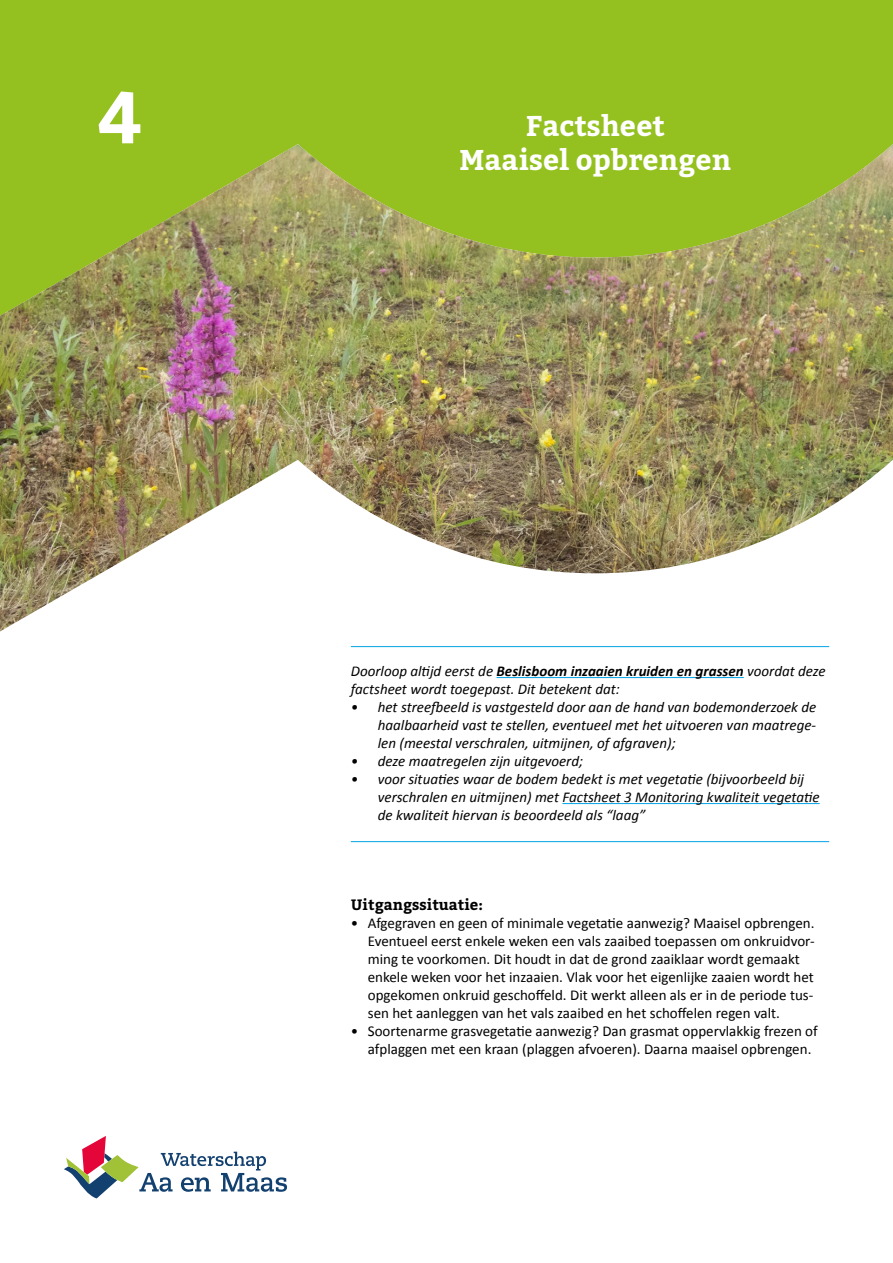
<style>
.page{position:relative;width:893px;height:1263px;background:#fff}
.page>*{position:absolute;margin:0;border:0;box-sizing:border-box;transform-origin:0 0}
.t1{font:700 72px "Bitter";color:#fff}
.Titel_factsheet{font:700 28.5px "Bitter";color:#fff}
.t2{font:15px/18px "Calibri";color:#000}
.tekst_uitlichten{font:italic 15px/18px "Calibri";color:#000}
.tussenkopje_bold{font:700 15px "Bitter";color:#000}
.s1{font-weight:700}
</style>
<div class="page">
<div style="left:0;top:0;width:893px;height:144px;background:#94c11f"></div>
<img style="left:0;top:144px;width:893px;height:487px">
<svg style="left:64px;top:1136px;width:223px;height:62px"></svg>
<hr style="left:351px;top:841px;width:478px;height:1px;background:#00a3e5">
<hr style="left:351px;top:646px;width:478px;height:1px;background:#00a3e5">
<hr style="left:497px;top:677px;width:247px;height:1px;background:#00a3e5">
<hr style="left:562px;top:803px;width:258px;height:1px;background:#00a3e5">
<p class="t1" style="left:98px;top:71px;width:47px">4</p>
<p class="Titel_factsheet" style="left:526px;top:107px;width:141px">Factsheet</p>
<p class="Titel_factsheet" style="left:459px;top:142px;width:273px">Maaisel opbrengen</p>
<p class="tekst_uitlichten" style="left:351px;top:661px;width:476px">Doorloop altijd eerst de <span class="s1">Beslisboom inzaaien kruiden en grassen</span> voordat deze factsheet wordt toegepast. Dit betekent dat:</p>
<p class="tekst_uitlichten" style="left:378px;top:697px;width:440px;text-align:justify;text-indent:-27px">• het streefbeeld is vastgesteld door aan de hand van bodemonderzoek de haalbaarheid vast te stellen, eventueel met het uitvoeren van maatrege&shy;len (meestal verschralen, uitmijnen, of afgraven);</p>
<p class="tekst_uitlichten" style="left:351px;top:751px;width:234px">• deze maatregelen zijn uitgevoerd;</p>
<p class="tekst_uitlichten" style="left:378px;top:769px;width:443px;text-indent:-27px">• voor situaties waar de bodem bedekt is met vegetatie (bijvoorbeeld bij verschralen en uitmijnen) met Factsheet 3 Monitoring kwaliteit vegetatie de kwaliteit hiervan is beoordeeld als “laag”</p>
<p class="tussenkopje_bold" style="left:351px;top:895px;width:134px">Uitgangssituatie:</p>
<p class="t2" style="left:368px;top:913px;width:448px;text-indent:-17px">• Afgegraven en geen of minimale vegetatie aanwezig? Maaisel opbrengen.<br>Eventueel eerst enkele weken een vals zaaibed toepassen om onkruidvor&shy;ming te voorkomen. Dit houdt in dat de grond zaaiklaar wordt gemaakt enkele weken voor het inzaaien. Vlak voor het eigenlijke zaaien wordt het opgekomen onkruid geschoffeld. Dit werkt alleen als er in de periode tus&shy;sen het aanleggen van het vals zaaibed en het schoffelen regen valt.</p>
<p class="t2" style="left:368px;top:1021px;width:451px;text-indent:-17px">• Soortenarme grasvegetatie aanwezig? Dan grasmat oppervlakkig frezen of afplaggen met een kraan (plaggen afvoeren). Daarna maaisel opbrengen.</p>
</div>
